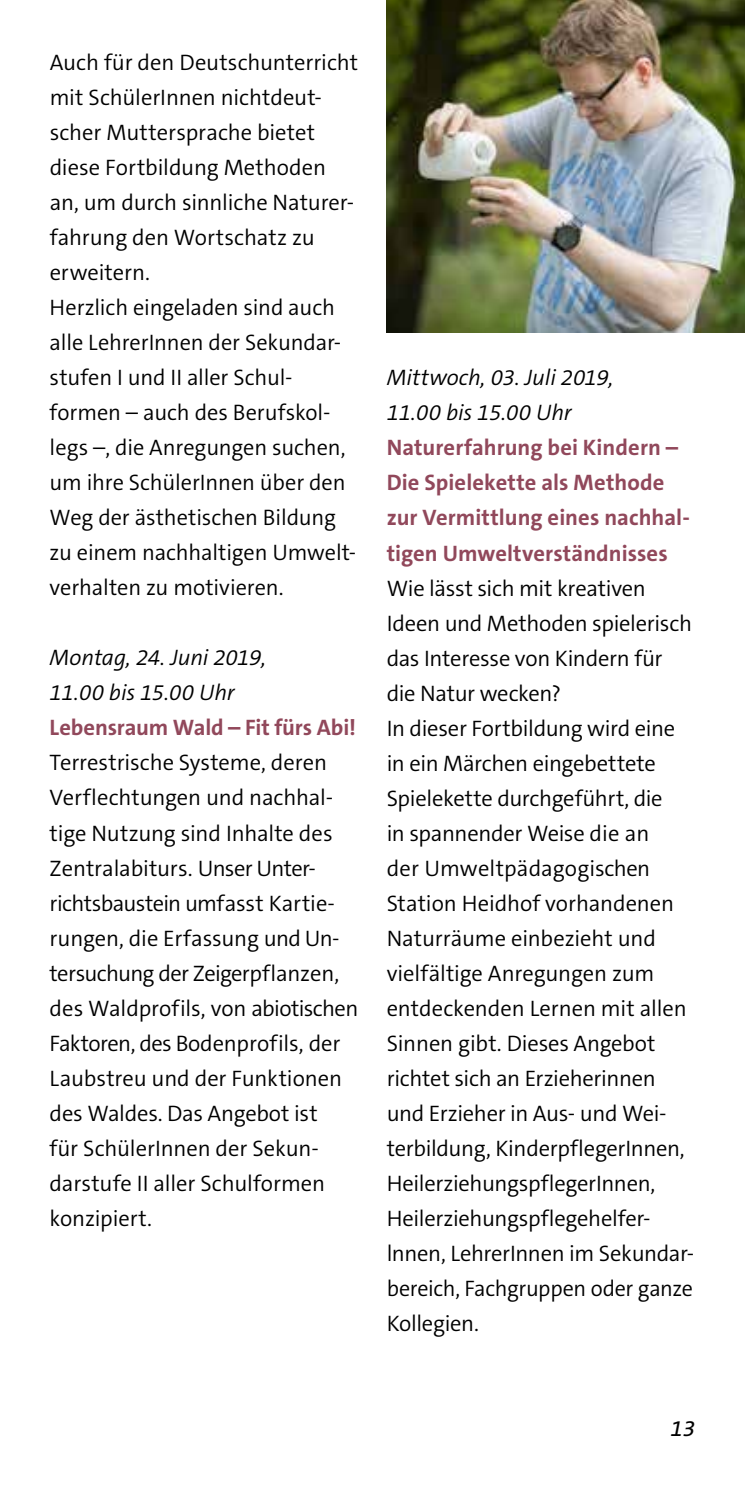
<style>
.page{position:relative;width:745px;height:1489px;background:#fff}
.page>*{position:absolute;margin:0;border:0;box-sizing:border-box;transform-origin:0 0}
.t1{font:300 22.5px/35px "The Sans C5";letter-spacing:-.01em;color:#000}
.t2{font:700 22.5px/35px "The Sans C5";letter-spacing:.005em;color:#91485b}
.t3{font:italic 300 22.5px/35px "The Sans C5";letter-spacing:-.005em;color:#000}
.t4{font:italic 22.5px "The Sans C5";color:#000}
</style>
<div class="page">
<img style="left:386px;top:0;width:358px;height:333px">
<p class="t1" style="left:50px;top:45px;width:310px">Auch für den Deutschunterricht mit SchülerInnen nichtdeut&shy;scher Muttersprache bietet diese Fortbildung Methoden an, um durch sinnliche Naturer&shy;fahrung den Wortschatz zu erweitern.<br>Herzlich eingeladen sind auch alle LehrerInnen der Sekundar&shy;stufen I und II aller Schul&shy;formen – auch des Berufskol&shy;legs –, die Anregungen suchen, um ihre SchülerInnen über den<br>Weg der ästhetischen Bildung zu einem nachhaltigen Umwelt&shy;verhalten zu motivieren.</p>
<p class="t3" style="left:50px;top:640px;width:218px">Montag, 24. Juni 2019,<br>11.00 bis 15.00 Uhr</p>
<p class="t2" style="left:50px;top:710px;width:308px">Lebensraum Wald – Fit fürs Abi!</p>
<p class="t1" style="left:50px;top:745px;width:310px">Terrestrische Systeme, deren<br>Verflechtungen und nachhal&shy;tige Nutzung sind Inhalte des<br>Zentralabiturs. Unser Unter&shy;richtsbaustein umfasst Kartie&shy;rungen, die Erfassung und Un&shy;tersuchung der Zeigerpflanzen, des Waldprofils, von abiotischen<br>Faktoren, des Bodenprofils, der<br>Laubstreu und der Funktionen des Waldes. Das Angebot ist<br>für SchülerInnen der Sekun&shy;darstufe II aller Schulformen konzipiert.</p>
<p class="t3" style="left:386px;top:360px;width:228px">Mittwoch, 03. Juli 2019,<br>11.00 bis 15.00 Uhr</p>
<p class="t2" style="left:386px;top:430px;width:304px">Naturerfahrung bei Kindern –<br>Die Spielekette als Methode zur Vermittlung eines nachhal&shy;tigen Umweltverständnisses</p>
<p class="t1" style="left:386px;top:570px;width:309px">Wie lässt sich mit kreativen<br>Ideen und Methoden spielerisch das Interesse von Kindern für die Natur wecken?<br>In dieser Fortbildung wird eine in ein Märchen eingebettete<br>Spielekette durchgeführt, die<br>in spannender Weise die an<br>der Umweltpädagogischen<br>Station Heidhof vorhandenen<br>Naturräume einbezieht und vielfältige Anregungen zum entdeckenden Lernen mit allen<br>Sinnen gibt. Dieses Angebot richtet sich an Erzieherinnen und Erzieher in Aus- und Wei&shy;terbildung, KinderpflegerInnen,<br>HeilerziehungspflegerInnen,<br>Heilerziehungspflegehelfer&shy;lnnen, LehrerInnen im Sekundar&shy;bereich, Fachgruppen oder ganze<br>Kollegien.</p>
<p class="t4" style="left:670px;top:1413px;width:26px">13</p>
</div>
